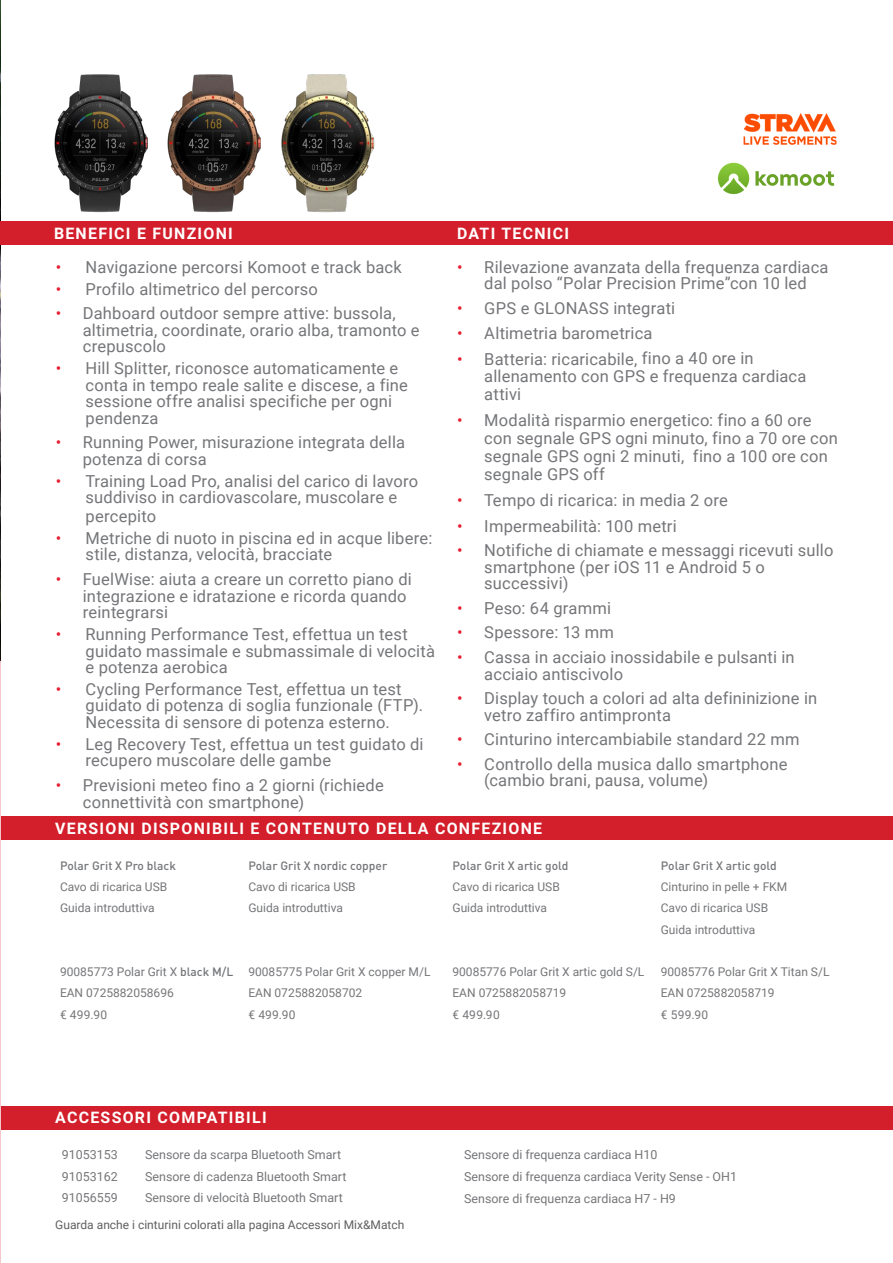
<style>
.page{position:relative;width:893px;height:1263px;background:#fff}
.page>*{position:absolute;margin:0;border:0;box-sizing:border-box;transform-origin:0 0}
.t1{font:16.5px/16.5px "Roboto";letter-spacing:.01em;color:#757679}
.Product_description{font:700 15.9px "Roboto";letter-spacing:.08em;color:#fff}
.t2{font:12.45px "Roboto";color:#757679}
.Features_headline{font:12px "Roboto";color:#757679}
.t3{font:500 12px "DINOT";color:#757679}
.t4{font:12px "Roboto";color:#5f5f62}
.s1{color:#e71c33}
.s2{font-family:"DINOT";font-weight:500}
</style>
<div class="page">
<img style="left:0;top:0;width:1px;height:660px">
<img style="left:54px;top:74px;width:94px;height:138px">
<img style="left:743px;top:113px;width:94px;height:32px">
<img style="left:717px;top:162px;width:118px;height:33px">
<div style="left:0;top:221px;width:893px;height:24px;background:#d31f2b"></div>
<div style="left:1px;top:816px;width:892px;height:24px;background:#d31f2b"></div>
<div style="left:1px;top:1106px;width:892px;height:23px;background:#d31f2b"></div>
<img style="left:167px;top:74px;width:94px;height:138px">
<img style="left:281px;top:74px;width:94px;height:138px">
<p class="Product_description" style="left:54px;top:222px;width:180px">BENEFICI E FUNZIONI</p>
<p class="Product_description" style="left:457px;top:222px;width:113px">DATI TECNICI</p>
<p class="t1" style="left:56px;top:258px;width:347px"><span class="s1">•</span> Navigazione percorsi Komoot e track back</p>
<p class="t1" style="left:56px;top:280px;width:264px"><span class="s1">•</span> Profilo altimetrico del percorso</p>
<p class="t1" style="left:83px;top:305px;width:338px;text-indent:-27px"><span class="s1">•</span> Dahboard outdoor sempre attive: bussola, altimetria, coordinate, orario alba, tramonto e crepuscolo</p>
<p class="t1" style="left:86px;top:359px;width:324px;text-indent:-30px"><span class="s1">•</span> Hill Splitter, riconosce automaticamente e conta in tempo reale salite e discese, a fine sessione offre analisi specifiche per ogni pendenza</p>
<p class="t1" style="left:83px;top:434px;width:324px;text-indent:-27px"><span class="s1">•</span> Running Power, misurazione integrata della potenza di corsa</p>
<p class="t1" style="left:56px;top:472px;width:364px;text-align:center"><span class="s1">•</span> Training Load Pro, analisi del carico di lavoro suddiviso in cardiovascolare, muscolare e</p>
<p class="t1" style="left:86px;top:507px;width:72px">percepito</p>
<p class="t1" style="left:86px;top:529px;width:348px;text-indent:-30px"><span class="s1">•</span> Metriche di nuoto in piscina ed in acque libere: stile, distanza, velocità, bracciate</p>
<p class="t1" style="left:83px;top:570px;width:331px;text-indent:-27px"><span class="s1">•</span> FuelWise: aiuta a creare un corretto piano di integrazione e idratazione e ricorda quando reintegrarsi</p>
<p class="t1" style="left:86px;top:625px;width:351px;text-indent:-30px"><span class="s1">•</span> Running Performance Test, effettua un test guidato massimale e submassimale di velocità e potenza aerobica</p>
<p class="t1" style="left:86px;top:680px;width:339px;text-indent:-30px"><span class="s1">•</span> Cycling Performance Test, effettua un test guidato di potenza di soglia funzionale (FTP).<br>Necessita di sensore di potenza esterno.</p>
<p class="t1" style="left:86px;top:735px;width:340px;text-indent:-30px"><span class="s1">•</span> Leg Recovery Test, effettua un test guidato di recupero muscolare delle gambe</p>
<p class="t1" style="left:83px;top:776px;width:302px;text-indent:-27px"><span class="s1">•</span> Previsioni meteo fino a 2 giorni (richiede connettività con smartphone)</p>
<p class="t1" style="left:457px;top:258px;width:373px;text-align:center"><span class="s1">•</span> Rilevazione avanzata della frequenza cardiaca dal polso “Polar Precision Prime”con 10 led</p>
<p class="t1" style="left:457px;top:299px;width:219px"><span class="s1">•</span> GPS e GLONASS integrati</p>
<p class="t1" style="left:457px;top:324px;width:197px"><span class="s1">•</span> Altimetria barometrica</p>
<p class="t1" style="left:484px;top:349px;width:324px;line-height:17.7px;text-indent:-27px"><span class="s1">•</span> Batteria: ricaricabile, fino a 40 ore in allenamento con GPS e frequenza cardiaca attivi</p>
<p class="t1" style="left:484px;top:411px;width:355px;line-height:18px;text-indent:-27px"><span class="s1">•</span> Modalità risparmio energetico: fino a 60 ore con segnale GPS ogni minuto, fino a 70 ore con segnale GPS ogni 2 minuti, fino a 100 ore con segnale GPS off</p>
<p class="t1" style="left:457px;top:491px;width:272px"><span class="s1">•</span> Tempo di ricarica: in media 2 ore</p>
<p class="t1" style="left:457px;top:517px;width:221px"><span class="s1">•</span> Impermeabilità: 100 metri</p>
<p class="t1" style="left:484px;top:541px;width:351px;text-indent:-27px"><span class="s1">•</span> Notifiche di chiamate e messaggi ricevuti sullo smartphone (per iOS 11 e Android 5 o successivi)</p>
<p class="t1" style="left:457px;top:599px;width:155px"><span class="s1">•</span> Peso: 64 grammi</p>
<p class="t1" style="left:457px;top:624px;width:158px"><span class="s1">•</span> Spessore: 13 mm</p>
<p class="t1" style="left:484px;top:648px;width:312px;text-indent:-27px"><span class="s1">•</span> Cassa in acciaio inossidabile e pulsanti in acciaio antiscivolo</p>
<p class="t1" style="left:484px;top:689px;width:334px;text-indent:-27px"><span class="s1">•</span> Display touch a colori ad alta defininizione in vetro zaffiro antimpronta</p>
<p class="t1" style="left:457px;top:731px;width:344px"><span class="s1">•</span> Cinturino intercambiabile standard 22 mm</p>
<p class="t1" style="left:484px;top:755px;width:305px;text-indent:-27px"><span class="s1">•</span> Controllo della musica dallo smartphone (cambio brani, pausa, volume)</p>
<p class="Product_description" style="left:55px;top:817px;width:488px">VERSIONI DISPONIBILI E CONTENUTO DELLA CONFEZIONE</p>
<p class="t3" style="left:60px;top:858px;width:118px">Polar Grit X Pro black</p>
<p class="t3" style="left:248px;top:858px;width:140px">Polar Grit X nordic copper</p>
<p class="t3" style="left:452px;top:858px;width:118px">Polar Grit X artic gold</p>
<p class="t3" style="left:661px;top:858px;width:118px">Polar Grit X artic gold</p>
<p class="Features_headline" style="left:60px;top:878px;width:109px">Cavo di ricarica USB</p>
<p class="Features_headline" style="left:248px;top:878px;width:109px">Cavo di ricarica USB</p>
<p class="Features_headline" style="left:452px;top:878px;width:109px">Cavo di ricarica USB</p>
<p class="Features_headline" style="left:661px;top:878px;width:128px">Cinturino in pelle + FKM</p>
<p class="Features_headline" style="left:60px;top:899px;width:96px">Guida introduttiva</p>
<p class="Features_headline" style="left:248px;top:899px;width:96px">Guida introduttiva</p>
<p class="Features_headline" style="left:452px;top:899px;width:96px">Guida introduttiva</p>
<p class="Features_headline" style="left:661px;top:899px;width:109px">Cavo di ricarica USB</p>
<p class="Features_headline" style="left:661px;top:921px;width:96px">Guida introduttiva</p>
<p class="Features_headline" style="left:60px;top:963px;width:175px">90085773 Polar Grit X <span class="s2">black M/L</span></p>
<p class="Features_headline" style="left:248px;top:963px;width:184px">90085775 Polar Grit X copper M/L</p>
<p class="Features_headline" style="left:452px;top:963px;width:193px">90085776 Polar Grit X artic gold S/L</p>
<p class="Features_headline" style="left:661px;top:963px;width:170px">90085776 Polar Grit X Titan S/L</p>
<p class="Features_headline" style="left:60px;top:985px;width:115px">EAN 0725882058696</p>
<p class="Features_headline" style="left:248px;top:985px;width:115px">EAN 0725882058702</p>
<p class="Features_headline" style="left:452px;top:985px;width:115px">EAN 0725882058719</p>
<p class="Features_headline" style="left:661px;top:985px;width:115px">EAN 0725882058719</p>
<p class="Features_headline" style="left:60px;top:1006px;width:49px">€ 499.90</p>
<p class="Features_headline" style="left:248px;top:1006px;width:49px">€ 499.90</p>
<p class="Features_headline" style="left:452px;top:1006px;width:49px">€ 499.90</p>
<p class="Features_headline" style="left:661px;top:1006px;width:49px">€ 599.90</p>
<p class="Product_description" style="left:55px;top:1106px;width:213px">ACCESSORI COMPATIBILI</p>
<p class="t2" style="left:62px;top:1146px;width:57px">91053153</p>
<p class="t2" style="left:145px;top:1146px;width:197px">Sensore da scarpa Bluetooth Smart</p>
<p class="t2" style="left:62px;top:1167px;width:57px">91053162</p>
<p class="t2" style="left:145px;top:1167px;width:203px">Sensore di cadenza Bluetooth Smart</p>
<p class="t2" style="left:62px;top:1189px;width:57px">91056559</p>
<p class="t2" style="left:145px;top:1189px;width:199px">Sensore di velocità Bluetooth Smart</p>
<p class="t4" style="left:55px;top:1217px;width:351px">Guarda anche i cinturini colorati alla pagina Accessori Mix&amp;Match</p>
<p class="t2" style="left:464px;top:1146px;width:195px">Sensore di frequenza cardiaca H10</p>
<p class="t2" style="left:464px;top:1167px;width:274px">Sensore di frequenza cardiaca Verity Sense - OH1</p>
<p class="t2" style="left:464px;top:1190px;width:213px">Sensore di frequenza cardiaca H7 - H9</p>
</div>
